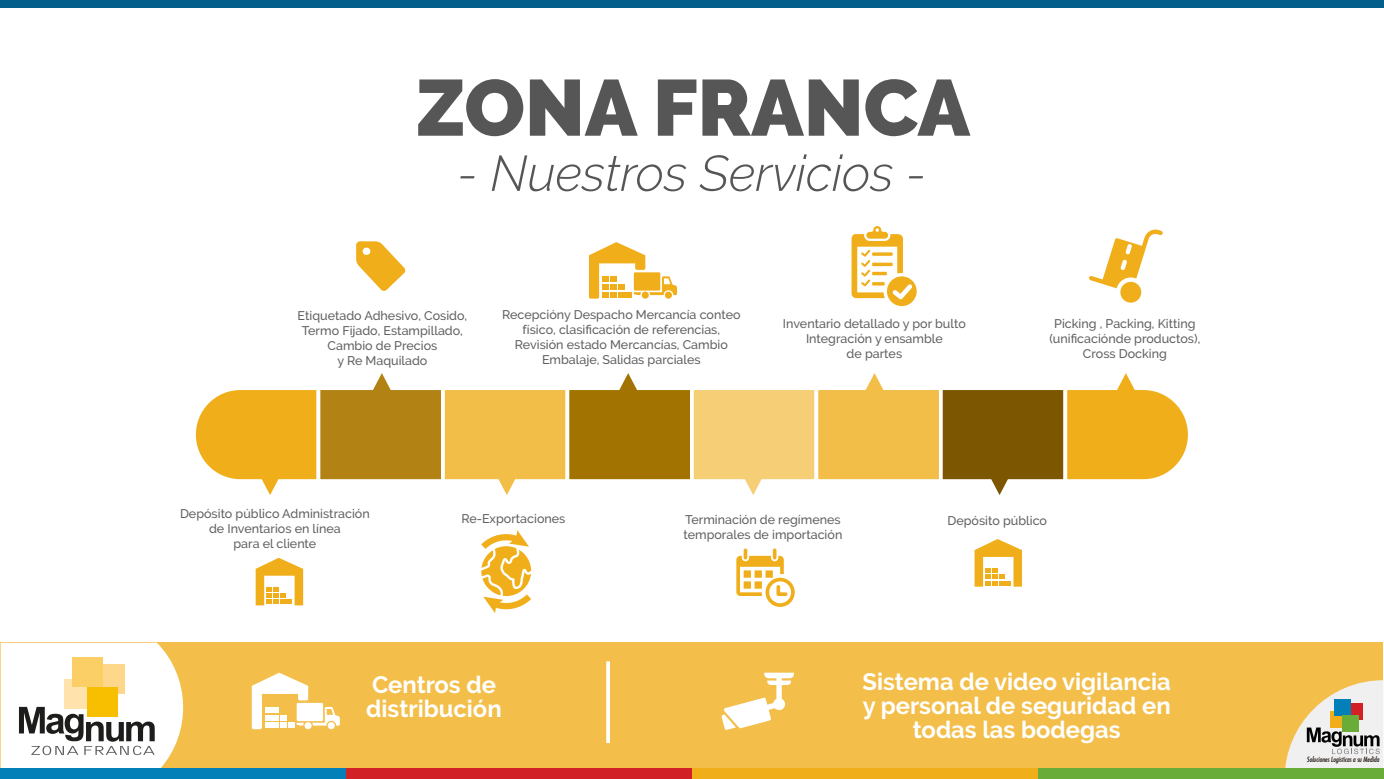
<style>
.page{position:relative;width:1384px;height:779px;background:#fff}
.page>*{position:absolute;margin:0;border:0;box-sizing:border-box;transform-origin:0 0}
.t1{font:900 79.12px "Raleway";color:#575656}
.t2{font:italic 300 50px "Raleway";color:#575656}
.t3{font:700 23.75px/23.8px "Raleway";color:#fff}
.t4{font:500 12.5px/15px "Raleway";color:#606060;text-align:center}
.t5{font:italic 7.12px "Fujiyama";color:#1e120d}
</style>
<div class="page">
<div style="left:1px;top:642px;width:1382px;height:137px;background:#f3bf4a"></div>
<svg style="left:1284px;top:680px;width:99px;height:89px"></svg>
<div style="left:1px;top:769px;width:345px;height:10px;background:#0480b9"></div>
<div style="left:346px;top:769px;width:346px;height:10px;background:#d22027"></div>
<div style="left:692px;top:769px;width:346px;height:10px;background:#f0ae1a"></div>
<div style="left:1038px;top:769px;width:345px;height:10px;background:#69ac37"></div>
<div style="left:0;top:0;width:1384px;height:8px;background:#055f8b"></div>
<svg style="left:1px;top:642px;width:191px;height:127px;background:#e8dfc6"></svg>
<svg style="left:252px;top:672px;width:88px;height:57px"></svg>
<div style="left:288px;top:722px;width:7px;height:6px;background:#fff"></div>
<svg style="left:721px;top:672px;width:73px;height:58px"></svg>
<svg style="left:606px;top:661px;width:4px;height:82px"></svg>
<svg style="left:195px;top:390px;width:122px;height:105px"></svg>
<div style="left:317px;top:386px;width:128px;height:97px;background:#b38214;border:4px solid #fff"></div>
<div style="left:441px;top:386px;width:128px;height:97px;background:#f3be48;border:4px solid #fff"></div>
<div style="left:565px;top:386px;width:129px;height:97px;background:#a37301;border:4px solid #fff"></div>
<div style="left:690px;top:386px;width:128px;height:97px;background:#f5ce76;border:4px solid #fff"></div>
<div style="left:814px;top:386px;width:129px;height:97px;background:#f3be48;border:4px solid #fff"></div>
<div style="left:939px;top:386px;width:128px;height:97px;background:#7c5601;border:4px solid #fff"></div>
<svg style="left:372px;top:373px;width:19px;height:18px"></svg>
<svg style="left:497px;top:478px;width:19px;height:17px"></svg>
<svg style="left:744px;top:478px;width:19px;height:17px"></svg>
<svg style="left:990px;top:478px;width:19px;height:17px"></svg>
<svg style="left:865px;top:373px;width:19px;height:18px"></svg>
<svg style="left:619px;top:373px;width:19px;height:18px"></svg>
<svg style="left:1061px;top:373px;width:127px;height:110px"></svg>
<svg style="left:851px;top:226px;width:66px;height:80px"></svg>
<svg style="left:1089px;top:229px;width:74px;height:59px"></svg>
<div style="left:1120px;top:282px;width:21px;height:21px;background:#f0ae1a;border-radius:50%"></div>
<svg style="left:356px;top:241px;width:49px;height:50px"></svg>
<svg style="left:256px;top:558px;width:47px;height:47px"></svg>
<svg style="left:974px;top:539px;width:48px;height:47px"></svg>
<svg style="left:736px;top:548px;width:59px;height:59px"></svg>
<svg style="left:589px;top:242px;width:88px;height:57px"></svg>
<svg style="left:481px;top:530px;width:51px;height:83px"></svg>
<h1 class="t1" style="left:416px;top:62px;width:556px">ZONA FRANCA</h1>
<h2 class="t2" style="left:458px;top:144px;width:470px">- Nuestros Servicios -</h2>
<p class="t4" style="left:298px;top:308px;width:171px">Etiquetado Adhesivo, Cosido,<br>Termo Fijado, Estampillado,<br>Cambio de Precios<br>y Re Maquilado</p>
<p class="t4" style="left:502px;top:307px;width:240px">Recepcióny Despacho Mercancía conteo físico, clasificación de referencias, Revisión estado Mercancías, Cambio Embalaje, Salidas parciales</p>
<p class="t4" style="left:783px;top:315px;width:184px">Inventario detallado y por bulto<br>Integración y ensamble<br>de partes</p>
<p class="t4" style="left:1049px;top:316px;width:152px">Picking , Packing, Kitting (unificaciónde productos),<br>Cross Docking</p>
<p class="t4" style="left:180px;top:506px;width:191px">Depósito público Administración de Inventarios en línea<br>para el cliente</p>
<p class="t4" style="left:461px;top:511px;width:106px">Re-Exportaciones</p>
<p class="t4" style="left:683px;top:512px;width:160px;text-align:left">Terminación de regímenes temporales de importación</p>
<p class="t4" style="left:947px;top:513px;width:101px">Depósito público</p>
<h3 class="t3" style="left:366px;top:673px;width:137px">Centros de distribución</h3>
<h3 class="t3" style="left:862px;top:670px;width:310px;text-align:center">Sistema de video vigilancia y personal de seguridad en todas las bodegas</h3>
<p class="t5" style="left:1307px;top:755px;width:74px">Soluciones Logísticas a su Medida</p>
</div>
